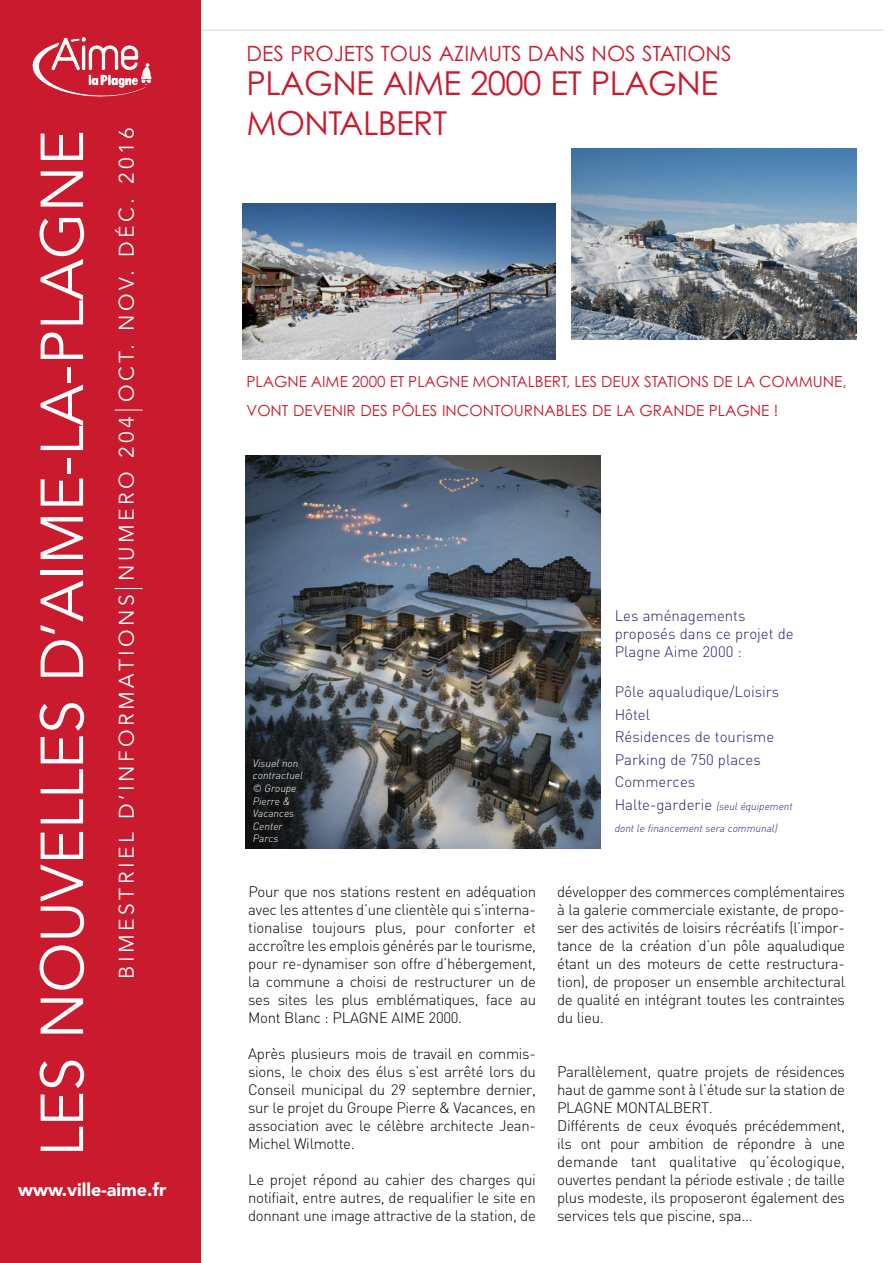
<style>
.page{position:relative;width:893px;height:1263px;background:#fff}
.page>*{position:absolute;margin:0;border:0;box-sizing:border-box;transform-origin:0 0}
.t1{font:60px "Avenir";color:#fff}
.t2{font:33px/39.6px "Century Gothic";letter-spacing:-.015em;color:#c91a2e}
.t3{font:21px "Avenir";letter-spacing:.165em;color:#fff}
.t4{font:21px "Century Gothic";color:#c91a2e}
.t5{font:900 18px "Avenir";color:#fff}
.t6{font:15.3px/28.8px "Century Gothic";color:#c91a2e}
.t7{font:300 15px/18px "DIN";letter-spacing:-.02em;color:#000006;text-align:justify}
.t8{font:300 15px/22.5px "DIN";color:#251f70}
.t9{font:italic 300 10.5px/22.5px "DIN";color:#251f70}
.t10{font:italic 300 10.5px/12.6px "DIN";color:#fff}
.s1{font-style:normal;font-size:15px}
</style>
<div class="page">
<div style="left:0;top:0;width:200px;height:1263px;background:#c91a2e"></div>
<hr style="left:202px;top:30px;width:682px;height:1px;background:#d9d9da">
<img style="left:33px;top:42px;width:27px;height:45px">
<svg style="left:115px;top:588px;width:28px;height:1px"></svg>
<svg style="left:115px;top:410px;width:28px;height:1px"></svg>
<img style="left:572px;top:149px;width:285px;height:191px">
<img style="left:242px;top:203px;width:313px;height:157px">
<img style="left:245px;top:456px;width:355px;height:393px">
<h1 class="t1" style="left:27px;top:1156px;width:1028px;rotate:-90deg">LES NOUVELLES D’AIME-LA-PLAGNE</h1>
<h3 class="t3" style="left:114px;top:979px;width:853px;rotate:-90deg">BIMESTRIEL D’INFORMATIONS NUMERO 204 OCT. NOV. DÉC. 2016</h3>
<p class="t5" style="left:18px;top:1174px;width:150px">www.ville-aime.fr</p>
<h3 class="t4" style="left:247px;top:42px;width:487px">DES PROJETS TOUS AZIMUTS DANS NOS STATIONS</h3>
<h2 class="t2" style="left:247px;top:64px;width:473px">PLAGNE AIME 2000 ET PLAGNE<br>MONTALBERT</h2>
<p class="t6" style="left:247px;top:367px;width:602px">PLAGNE AIME 2000 ET PLAGNE MONTALBERT, LES DEUX STATIONS DE LA COMMUNE,<br>VONT DEVENIR DES PÔLES INCONTOURNABLES DE LA GRANDE PLAGNE !</p>
<p class="t10" style="left:253px;top:758px;width:52px">Visuel non contractuel © Groupe<br>Pierre &amp;<br>Vacances<br>Center<br>Parcs</p>
<p class="t7" style="left:248px;top:883px;width:290px">Pour que nos stations restent en adéquation avec les attentes d’une clientèle qui s’interna&shy;tionalise toujours plus, pour conforter et accroître les emplois générés par le tourisme, pour re-dynamiser son offre d’hébergement, la commune a choisi de restructurer un de ses sites les plus emblématiques, face au Mont Blanc : PLAGNE AIME 2000.</p>
<p class="t7" style="left:248px;top:1045px;width:289px">Après plusieurs mois de travail en commis&shy;sions, le choix des élus s’est arrêté lors du Conseil municipal du 29 septembre dernier, sur le projet du Groupe Pierre &amp; Vacances, en association avec le célèbre architecte Jean-Michel Wilmotte.</p>
<p class="t7" style="left:248px;top:1171px;width:289px">Le projet répond au cahier des charges qui notifiait, entre autres, de requalifier le site en donnant une image attractive de la station, de</p>
<p class="t8" style="left:615px;top:606px;width:181px;line-height:18px">Les aménagements proposés dans ce projet de<br>Plagne Aime 2000 :</p>
<p class="t8" style="left:615px;top:681px;width:166px">Pôle aqualudique/Loisirs<br>Hôtel<br>Résidences de tourisme<br>Parking de 750 places<br>Commerces</p>
<p class="t9" style="left:615px;top:796px;width:180px"><span class="s1">Halte-garderie</span> (seul équipement dont le financement sera communal)</p>
<p class="t7" style="left:557px;top:883px;width:289px">développer des commerces complémentaires à la galerie commerciale existante, de propo&shy;ser des activités de loisirs récréatifs (l’impor&shy;tance de la création d’un pôle aqualudique étant un des moteurs de cette restructura&shy;tion), de proposer un ensemble architectural de qualité en intégrant toutes les contraintes du lieu.</p>
<p class="t7" style="left:557px;top:1063px;width:289px;text-align:left">Parallèlement, quatre projets de résidences haut de gamme sont à l’étude sur la station de PLAGNE MONTALBERT.<br>Différents de ceux évoqués précédemment, ils ont pour ambition de répondre à une demande tant qualitative qu’écologique, ouvertes pendant la période estivale ; de taille plus modeste, ils proposeront également des services tels que piscine, spa...</p>
</div>
